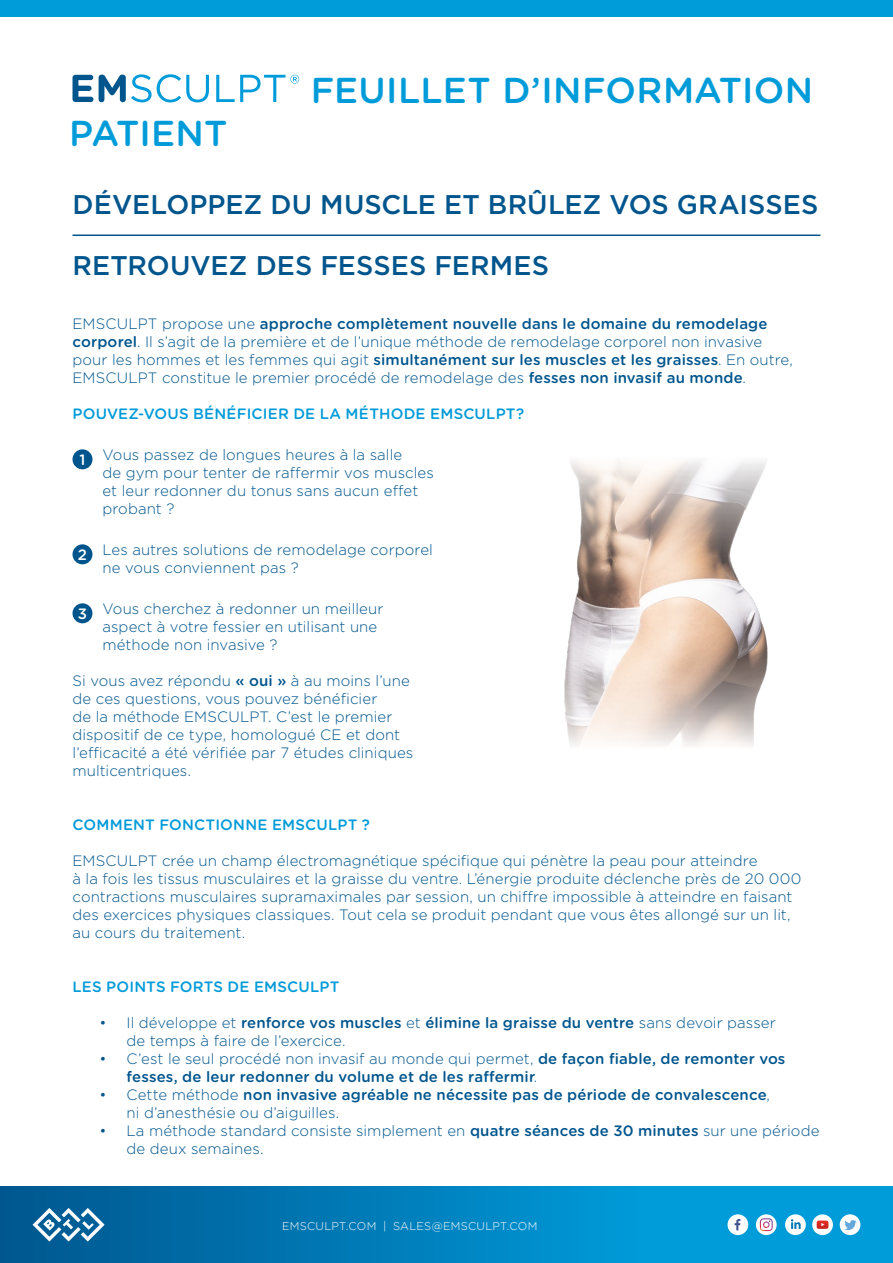
<style>
.page{position:relative;width:893px;height:1263px;background:#fff}
.page>*{position:absolute;margin:0;border:0;box-sizing:border-box;transform-origin:0 0}
.t1{font:500 36px "Gotham Rounded";color:#009bd9}
.t2{font:500 27px "Gotham";color:#00558d}
.t3{font:300 15px/18px "Gotham";letter-spacing:.005em;color:#00558d}
.t4{font:500 15px "Gotham Rounded";letter-spacing:.01em;color:#00558d}
.t5{font:500 15px "Gotham Rounded";letter-spacing:.01em;color:#009bd9}
.t6{font:300 11.1px "Gotham";letter-spacing:.02em;color:#fff}
.s1{font-family:"Gotham";font-weight:300}
.s2{font-family:"Gotham Rounded";font-weight:500}
.s3{font-family:"Gotham Rounded";font-weight:500;color:#fff}
</style>
<div class="page">
<div style="left:0;top:0;width:893px;height:17px;background:#009bd9"></div>
<div style="left:0;top:1186px;width:893px;height:77px;background:linear-gradient(to right,#005a94,#01a9e8)"></div>
<div style="left:785px;top:1214px;width:21px;height:21px;background:#fff;border-radius:50%"></div>
<svg style="left:791px;top:1219px;width:10px;height:10px"></svg>
<div style="left:840px;top:1214px;width:20px;height:21px;background:#fff;border-radius:50%"></div>
<svg style="left:844px;top:1220px;width:13px;height:10px"></svg>
<div style="left:812px;top:1214px;width:21px;height:21px;background:#fff;border-radius:50%"></div>
<svg style="left:817px;top:1220px;width:11px;height:9px"></svg>
<svg style="left:756px;top:1214px;width:21px;height:21px"></svg>
<div style="left:727px;top:1214px;width:21px;height:21px;background:#fff;border-radius:50%"></div>
<svg style="left:735px;top:1219px;width:5px;height:11px"></svg>
<svg style="left:760px;top:1218px;width:13px;height:13px"></svg>
<svg style="left:33px;top:1208px;width:72px;height:33px"></svg>
<svg style="left:72px;top:75px;width:21px;height:27px"></svg>
<svg style="left:99px;top:74px;width:110px;height:28px"></svg>
<svg style="left:216px;top:75px;width:83px;height:27px"></svg>
<div style="left:72px;top:449px;width:20px;height:20px;background:#00558d;border-radius:50%"></div>
<div style="left:72px;top:544px;width:20px;height:20px;background:#00558d;border-radius:50%"></div>
<div style="left:72px;top:603px;width:20px;height:20px;background:#00558d;border-radius:50%"></div>
<img style="left:564px;top:461px;width:204px;height:285px">
<hr style="left:72px;top:234px;width:748px;height:2px;background:#00558d">
<h1 class="t1" style="left:69px;top:107px;width:160px">PATIENT</h1>
<h1 class="t1" style="left:311px;top:64px;width:504px">FEUILLET D’INFORMATION</h1>
<h2 class="t2" style="left:72px;top:187px;width:747px">DÉVELOPPEZ DU MUSCLE ET BRÛLEZ VOS GRAISSES</h2>
<h2 class="t2" style="left:72px;top:248px;width:478px">RETROUVEZ DES FESSES FERMES</h2>
<p class="t4" style="left:72px;top:313px;width:697px"><span class="s1">EMSCULPT propose une</span> approche complètement nouvelle dans le domaine du remodelage</p>
<p class="t3" style="left:72px;top:333px;width:722px"><span class="s2">corporel</span>. Il s’agit de la première et de l’unique méthode de remodelage corporel non invasive pour les hommes et les femmes qui agit <span class="s2">simultanément sur les muscles et les graisses</span>. En outre,<br>EMSCULPT constitue le premier procédé de remodelage des <span class="s2">fesses non invasif au monde</span>.</p>
<p class="t5" style="left:72px;top:403px;width:453px">POUVEZ-VOUS BÉNÉFICIER DE LA MÉTHODE EMSCULPT?</p>
<p class="t3" style="left:103px;top:446px;width:333px;text-indent:-23px"><span class="s3">1</span> Vous passez de longues heures à la salle<br>de gym pour tenter de raffermir vos muscles et leur redonner du tonus sans aucun effet probant ?</p>
<p class="t3" style="left:103px;top:541px;width:332px;text-indent:-25px"><span class="s3">2</span> Les autres solutions de remodelage corporel ne vous conviennent pas ?</p>
<p class="t3" style="left:103px;top:600px;width:282px;text-indent:-25px"><span class="s3">3</span> Vous cherchez à redonner un meilleur aspect à votre fessier en utilisant une méthode non invasive ?</p>
<p class="t3" style="left:73px;top:672px;width:342px">Si vous avez répondu <span class="s2">« oui »</span> à au moins l’une de ces questions, vous pouvez bénéficier<br>de la méthode EMSCULPT. C’est le premier dispositif de ce type, homologué CE et dont l’efficacité a été vérifiée par 7 études cliniques multicentriques.</p>
<p class="t5" style="left:73px;top:814px;width:299px">COMMENT FONCTIONNE EMSCULPT ?</p>
<p class="t3" style="left:73px;top:852px;width:731px">EMSCULPT crée un champ électromagnétique spécifique qui pénètre la peau pour atteindre<br>à la fois les tissus musculaires et la graisse du ventre. L’énergie produite déclenche près de 20 000 contractions musculaires supramaximales par session, un chiffre impossible à atteindre en faisant des exercices physiques classiques. Tout cela se produit pendant que vous êtes allongé sur un lit, au cours du traitement.</p>
<p class="t5" style="left:73px;top:976px;width:268px">LES POINTS FORTS DE EMSCULPT</p>
<p class="t4" style="left:100px;top:1012px;width:678px"><span class="s1">• Il développe et</span> renforce vos muscles <span class="s1">et</span> élimine la graisse du ventre <span class="s1">sans devoir passer</span></p>
<p class="t3" style="left:127px;top:1032px;width:221px">de temps à faire de l’exercice.</p>
<p class="t3" style="left:100px;top:1050px;width:687px">• C’est le seul procédé non invasif au monde qui permet, <span class="s2">de façon fiable, de remonter vos</span></p>
<p class="t4" style="left:127px;top:1066px;width:412px">fesses, de leur redonner du volume et de les raffermir<span class="s1">.</span></p>
<p class="t4" style="left:100px;top:1084px;width:672px"><span class="s1">• Cette méthode</span> non invasive agréable ne nécessite pas de période de convalescence<span class="s1">,</span></p>
<p class="t3" style="left:127px;top:1104px;width:214px">ni d’anesthésie ou d’aiguilles.</p>
<p class="t3" style="left:127px;top:1122px;width:695px;text-indent:-27px">• La méthode standard consiste simplement en <span class="s2">quatre séances de 30 minutes</span> sur une période de deux semaines.</p>
<p class="t6" style="left:282px;top:1218px;width:257px">EMSCULPT.COM | SALES@EMSCULPT.COM</p>
</div>
